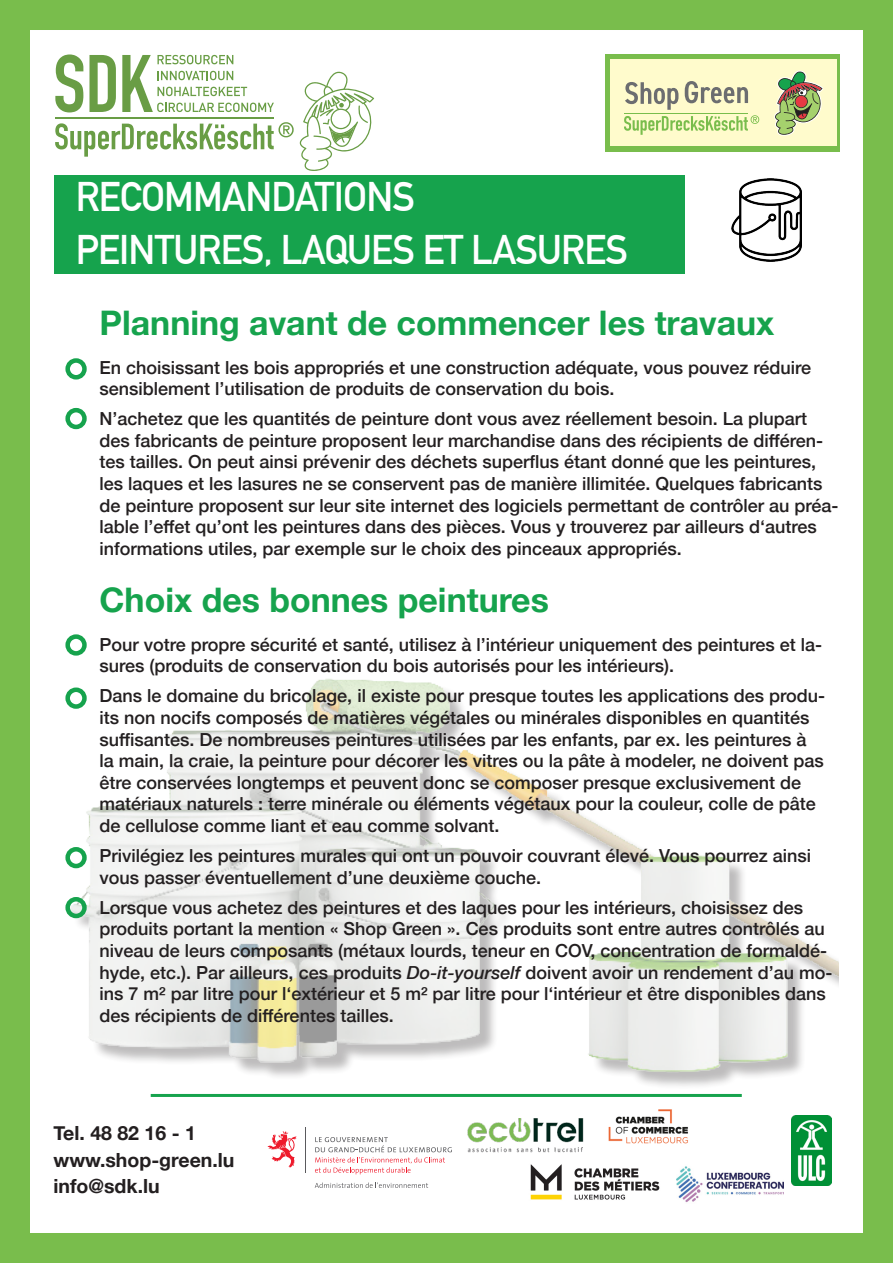
<style>
.page{position:relative;width:893px;height:1263px;background:#fff}
.page>*{position:absolute;margin:0;border:0;box-sizing:border-box;transform-origin:0 0}
.t1{font:700 40.5px "DIN Alternate";letter-spacing:-.02em;color:#fff}
.t2{font:700 33.9px "Helvetica Neue";color:#16a34d}
.t3{font:700 19.5px/26.2px "Helvetica Neue";color:#231f20}
.t4{font:500 18px/21.6px "Helvetica Neue";color:#231f20}
.s1{font-style:italic}
</style>
<div class="page">
<div style="left:0;top:0;width:893px;height:1263px;border:30px solid #79bd4c"></div>
<div style="left:605px;top:54px;width:235px;height:97px;background:#79bd4c"></div>
<div style="left:611px;top:59px;width:226px;height:87px;background:#fffbcc"></div>
<svg style="left:774px;top:70px;width:50px;height:66px"></svg>
<svg style="left:624px;top:81px;width:135px;height:54px"></svg>
<img style="left:608px;top:1109px;width:80px;height:35px">
<svg style="left:267px;top:1131px;width:30px;height:36px"></svg>
<hr style="left:305px;top:1127px;width:1px;height:45px;background:#5a5a5d">
<svg style="left:315px;top:1137px;width:137px;height:37px"></svg>
<svg style="left:315px;top:1182px;width:113px;height:6px"></svg>
<img style="left:530px;top:1164px;width:130px;height:36px">
<img style="left:677px;top:1166px;width:107px;height:37px">
<img style="left:791px;top:1115px;width:41px;height:70px">
<hr style="left:56px;top:118px;width:218px;height:1px;background:#699d45">
<svg style="left:300px;top:71px;width:74px;height:100px"></svg>
<svg style="left:55px;top:54px;width:28px;height:58px"></svg>
<svg style="left:89px;top:55px;width:27px;height:57px"></svg>
<svg style="left:122px;top:55px;width:152px;height:57px"></svg>
<svg style="left:55px;top:122px;width:239px;height:35px"></svg>
<img style="left:467px;top:1118px;width:117px;height:35px">
<hr style="left:151px;top:1094px;width:591px;height:3px;background:#16a34d">
<img style="left:67px;top:679px;width:772px;height:406px">
<div style="left:54px;top:175px;width:631px;height:98px;background:#16a34d"></div>
<img style="left:731px;top:179px;width:70px;height:83px">
<div style="left:65px;top:358px;width:22px;height:21px;border:4px solid #16a34d;border-radius:50%"></div>
<div style="left:65px;top:408px;width:22px;height:21px;border:4px solid #16a34d;border-radius:50%"></div>
<div style="left:65px;top:634px;width:22px;height:22px;border:4px solid #16a34d;border-radius:50%"></div>
<div style="left:65px;top:687px;width:22px;height:22px;border:4px solid #16a34d;border-radius:50%"></div>
<div style="left:65px;top:847px;width:22px;height:21px;border:4px solid #16a34d;border-radius:50%"></div>
<div style="left:65px;top:897px;width:22px;height:21px;border:4px solid #16a34d;border-radius:50%"></div>
<p class="t1" style="left:76px;top:166px;width:341px">RECOMMANDATIONS</p>
<p class="t1" style="left:76px;top:219px;width:554px">PEINTURES, LAQUES ET LASURES</p>
<p class="t2" style="left:100px;top:296px;width:676px">Planning avant de commencer les travaux</p>
<p class="t4" style="left:100px;top:355px;width:713px">En choisissant les bois appropriés et une construction adéquate, vous pouvez réduire sensiblement l’utilisation de produits de conservation du bois.</p>
<p class="t4" style="left:100px;top:407px;width:740px">N’achetez que les quantités de peinture dont vous avez réellement besoin. La plupart des fabricants de peinture proposent leur marchandise dans des récipients de différen&shy;tes tailles. On peut ainsi prévenir des déchets superflus étant donné que les peintures, les laques et les lasures ne se conservent pas de manière illimitée. Quelques fabricants de peinture proposent sur leur site internet des logiciels permettant de contrôler au préa&shy;lable l’effet qu’ont les peintures dans des pièces. Vous y trouverez par ailleurs d‘autres informations utiles, par exemple sur le choix des pinceaux appropriés.</p>
<p class="t2" style="left:100px;top:573px;width:451px">Choix des bonnes peintures</p>
<p class="t4" style="left:100px;top:632px;width:724px">Pour votre propre sécurité et santé, utilisez à l’intérieur uniquement des peintures et la&shy;sures (produits de conservation du bois autorisés pour les intérieurs).</p>
<p class="t4" style="left:100px;top:684px;width:727px">Dans le domaine du bricolage, il existe pour presque toutes les applications des produ&shy;its non nocifs composés de matières végétales ou minérales disponibles en quantités suffisantes. De nombreuses peintures utilisées par les enfants, par ex. les peintures à la main, la craie, la peinture pour décorer les vitres ou la pâte à modeler, ne doivent pas être conservées longtemps et peuvent donc se composer presque exclusivement de matériaux naturels : terre minérale ou éléments végétaux pour la couleur, colle de pâte de cellulose comme liant et eau comme solvant.</p>
<p class="t4" style="left:100px;top:843px;width:713px">Privilégiez les peintures murales qui ont un pouvoir couvrant élevé. Vous pourrez ainsi vous passer éventuellement d’une deuxième couche.</p>
<p class="t4" style="left:100px;top:895px;width:734px">Lorsque vous achetez des peintures et des laques pour les intérieurs, choisissez des produits portant la mention « Shop Green ». Ces produits sont entre autres contrôlés au niveau de leurs composants (métaux lourds, teneur en COV, concentration de formaldé&shy;hyde, etc.). Par ailleurs, ces produits <span class="s1">Do-it-yourself</span> doivent avoir un rendement d’au mo&shy;ins 7 m² par litre pour l‘extérieur et 5 m² par litre pour l‘intérieur et être disponibles dans des récipients de différentes tailles.</p>
<p class="t3" style="left:54px;top:1121px;width:182px">Tel. 48 82 16 - 1 www.shop-green.lu info@sdk.lu</p>
</div>
